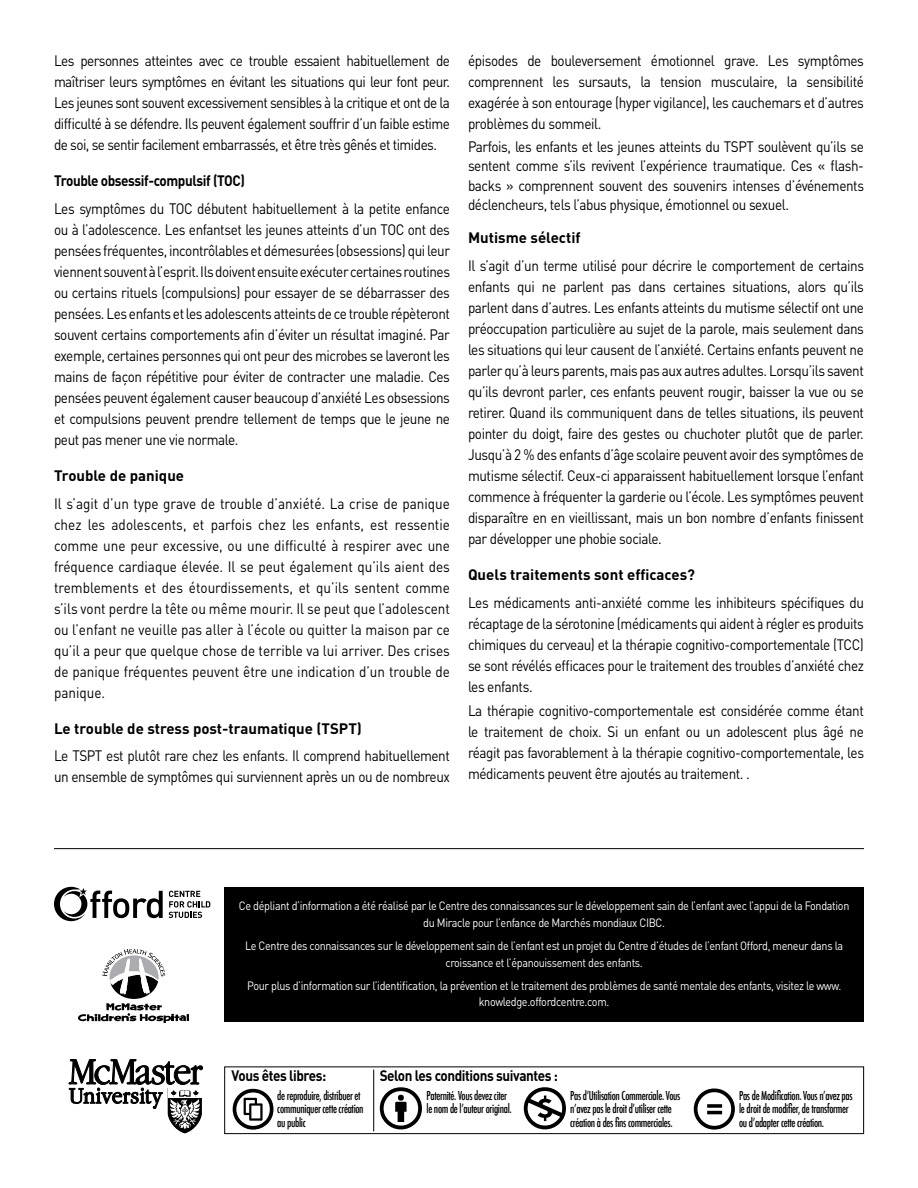
<style>
.page{position:relative;width:918px;height:1188px;background:#fff}
.page>*{position:absolute;margin:0;border:0;box-sizing:border-box;transform-origin:0 0}
.t1{font:15px/21px "DIN";letter-spacing:-.03em;color:#000;text-align:justify;scale:.9 1}
.t2{font:700 15px "DIN";letter-spacing:-.01em;color:#000}
.t3{font:700 15px "DIN";letter-spacing:-.03em;color:#000;scale:.9 1}
.t4{font:12px/16.5px "DIN";letter-spacing:-.03em;color:#fff;text-align:center;scale:.9 1}
.t5{font:500 condensed 12px/13.5px "Futura";letter-spacing:-.03em;color:#000;scale:.9 1}
</style>
<div class="page">
<div style="left:224px;top:887px;width:640px;height:134px;background:#000"></div>
<svg style="left:78px;top:949px;width:111px;height:74px"></svg>
<svg style="left:69px;top:1059px;width:134px;height:75px"></svg>
<svg style="left:54px;top:887px;width:109px;height:34px"></svg>
<svg style="left:169px;top:891px;width:41px;height:27px"></svg>
<div style="left:224px;top:1066px;width:640px;height:68px;border:1px solid #000"></div>
<svg style="left:690px;top:1088px;width:50px;height:47px"></svg>
<svg style="left:229px;top:1088px;width:49px;height:47px"></svg>
<svg style="left:376px;top:1087px;width:51px;height:48px"></svg>
<hr style="left:373px;top:1070px;width:1px;height:61px;background:#000">
<svg style="left:520px;top:1087px;width:51px;height:48px"></svg>
<hr style="left:54px;top:848px;width:810px;height:1px;background:#000">
<p class="t1" style="left:54px;top:50px;width:442px">Les personnes atteintes avec ce trouble essaient habituellement de maîtriser leurs symptômes en évitant les situations qui leur font peur.<br>Les jeunes sont souvent excessivement sensibles à la critique et ont de la difficulté à se défendre. Ils peuvent également souffrir d’un faible estime de soi, se sentir facilement embarrassés, et être très gênés et timides.</p>
<p class="t3" style="left:54px;top:171px;width:214px">Trouble obsessif-compulsif (TOC)</p>
<p class="t1" style="left:54px;top:198px;width:442px">Les symptômes du TOC débutent habituellement à la petite enfance ou à l’adolescence. Les enfantset les jeunes atteints d’un TOC ont des pensées fréquentes, incontrôlables et démesurées (obsessions) qui leur viennent souvent à l’esprit. Ils doivent ensuite exécuter certaines routines ou certains rituels (compulsions) pour essayer de se débarrasser des pensées. Les enfants et les adolescents atteints de ce trouble répèteront souvent certains comportements afin d’éviter un résultat imaginé. Par exemple, certaines personnes qui ont peur des microbes se laveront les mains de façon répétitive pour éviter de contracter une maladie. Ces pensées peuvent également causer beaucoup d’anxiété Les obsessions et compulsions peuvent prendre tellement de temps que le jeune ne peut pas mener une vie normale.</p>
<p class="t2" style="left:54px;top:466px;width:132px">Trouble de panique</p>
<p class="t1" style="left:54px;top:493px;width:442px">Il s’agit d’un type grave de trouble d’anxiété. La crise de panique chez les adolescents, et parfois chez les enfants, est ressentie comme une peur excessive, ou une difficulté à respirer avec une fréquence cardiaque élevée. Il se peut également qu’ils aient des tremblements et des étourdissements, et qu’ils sentent comme s’ils vont perdre la tête ou même mourir. Il se peut que l’adolescent ou l’enfant ne veuille pas aller à l’école ou quitter la maison par ce qu’il a peur que quelque chose de terrible va lui arriver. Des crises de panique fréquentes peuvent être une indication d’un trouble de panique.</p>
<p class="t2" style="left:54px;top:718px;width:309px">Le trouble de stress post-traumatique (TSPT)</p>
<p class="t1" style="left:54px;top:745px;width:441px">Le TSPT est plutôt rare chez les enfants. Il comprend habituellement un ensemble de symptômes qui surviennent après un ou de nombreux</p>
<p class="t1" style="left:468px;top:50px;width:442px">épisodes de bouleversement émotionnel grave. Les symptômes comprennent les sursauts, la tension musculaire, la sensibilité exagérée à son entourage (hyper vigilance), les cauchemars et d’autres problèmes du sommeil.</p>
<p class="t1" style="left:468px;top:136px;width:442px;line-height:19.5px">Parfois, les enfants et les jeunes atteints du TSPT soulèvent qu’ils se sentent comme s’ils revivent l’expérience traumatique. Ces « flash&shy;backs » comprennent souvent des souvenirs intenses d’événements déclencheurs, tels l’abus physique, émotionnel ou sexuel.</p>
<p class="t2" style="left:468px;top:228px;width:114px">M utisme sélectif</p>
<p class="t1" style="left:468px;top:255px;width:442px">Il s’agit d’un terme utilisé pour décrire le comportement de certains enfants qui ne parlent pas dans certaines situations, alors qu’ils parlent dans d’autres. Les enfants atteints du mutisme sélectif ont une préoccupation particulière au sujet de la parole, mais seulement dans les situations qui leur causent de l’anxiété. Certains enfants peuvent ne parler qu’à leurs parents, mais pas aux autres adultes. Lorsqu’ils savent qu’ils devront parler, ces enfants peuvent rougir, baisser la vue ou se retirer. Quand ils communiquent dans de telles situations, ils peuvent pointer du doigt, faire des gestes ou chuchoter plutôt que de parler.<br>Jusqu’à 2 % des enfants d’âge scolaire peuvent avoir des symptômes de mutisme sélectif. Ceux-ci apparaissent habituellement lorsque l’enfant commence à fréquenter la garderie ou l’école. Les symptômes peuvent disparaître en en vieillissant, mais un bon nombre d’enfants finissent par développer une phobie sociale.</p>
<p class="t2" style="left:468px;top:565px;width:229px">Quels traitements sont efficaces?</p>
<p class="t1" style="left:468px;top:592px;width:442px">Les médicaments anti-anxiété comme les inhibiteurs spécifiques du récaptage de la sérotonine (médicaments qui aident à régler es produits chimiques du cerveau) et la thérapie cognitivo-comportementale (TCC) se sont révélés efficaces pour le traitement des troubles d’anxiété chez les enfants.</p>
<p class="t1" style="left:468px;top:700px;width:442px">La thérapie cognitivo-comportementale est considérée comme étant le traitement de choix. Si un enfant ou un adolescent plus âgé ne réagit pas favorablement à la thérapie cognitivo-comportementale, les médicaments peuvent être ajoutés au traitement. .</p>
<p class="t4" style="left:239px;top:898px;width:680px">Ce dépliant d’information a été réalisé par le Centre des connaissances sur le développement sain de l’enfant avec l’appui de la Fondation du Miracle pour l’enfance de Marchés mondiaux CIBC.</p>
<p class="t4" style="left:245px;top:937px;width:666px">Le Centre des connaissances sur le développement sain de l’enfant est un projet du Centre d’études de l’enfant Offord, meneur dans la croissance et l’épanouissement des enfants.</p>
<p class="t4" style="left:247px;top:977px;width:662px">Pour plus d’information sur l’identification, la prévention et le traitement des problèmes de santé mentale des enfants, visitez le www. knowledge.offordcentre.com.</p>
<p class="t3" style="left:232px;top:1066px;width:107px">Vous êtes libres:</p>
<p class="t3" style="left:380px;top:1066px;width:200px">Selon les conditions suivantes :</p>
<p class="t5" style="left:277px;top:1089px;width:97px">de reproduire, distribuer et communiquer cette création au public</p>
<p class="t5" style="left:427px;top:1089px;width:96px">Paternité. Vous devez citer le nom de l’auteur original.</p>
<p class="t5" style="left:570px;top:1089px;width:124px">Pas d’Utilisation Commerciale. Vous n’avez pas le droit d’utiliser cette création à des fins commerciales.</p>
<p class="t5" style="left:739px;top:1089px;width:128px">Pas de Modification. Vous n’avez pas le droit de modifier, de transformer ou d’adapter cette création.</p>
</div>
